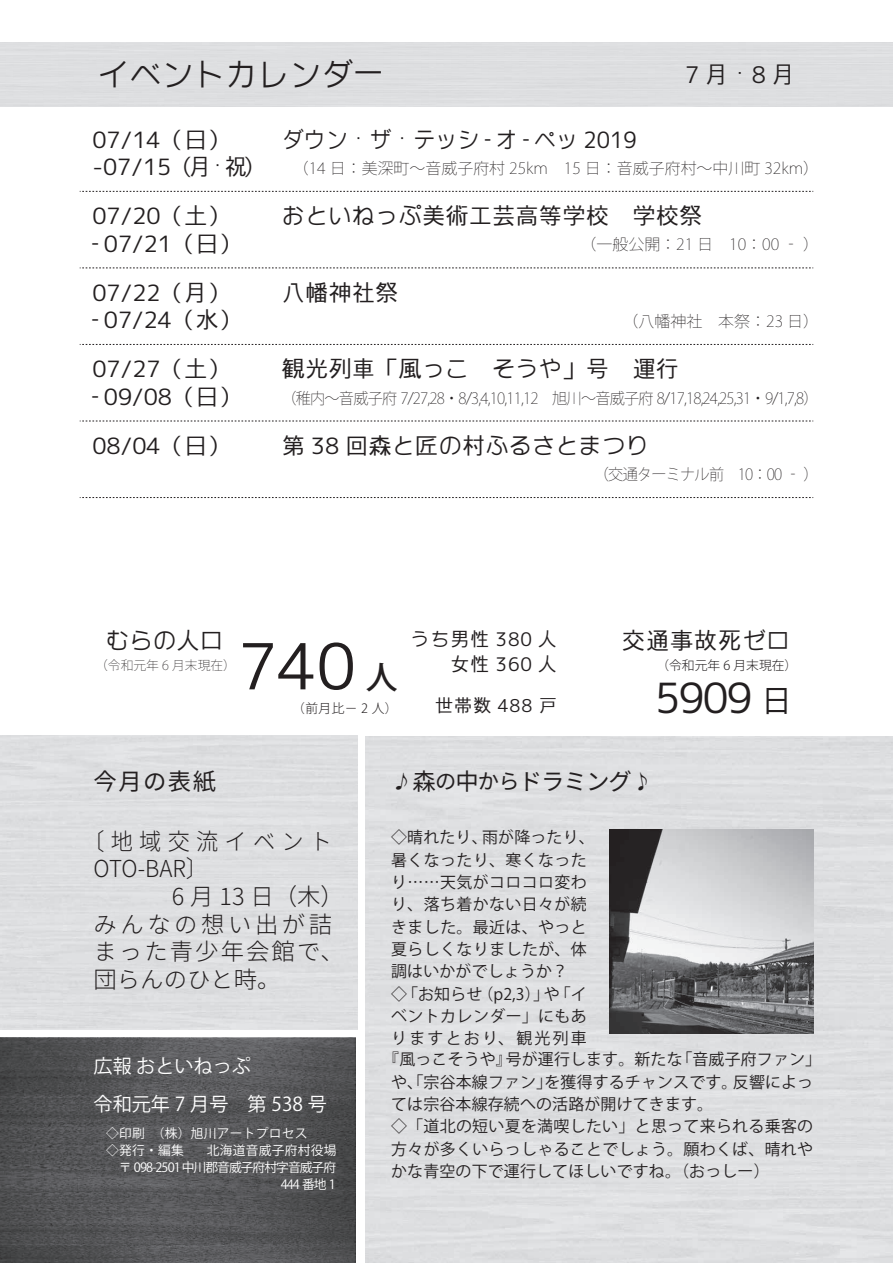
<style>
.page{position:relative;width:893px;height:1263px;background:#fff}
.page>*{position:absolute;margin:0;border:0;box-sizing:border-box;transform-origin:0 0}
.t1{font:64.8px "Higashi Ome Gothic";color:#231f20}
.t2{font:42.45px "Higashi Ome Gothic";color:#231f20}
.t3{font:31.95px "Higashi Ome Gothic";color:#231f20}
.t4{font:500 31.95px "Koz Go Pr 6 N";color:#231f20}
.t5{font:30.9px "Koz Go Pr 6 N";color:#231f20}
.t6{font:300 23.4px/27.6px "Noto Sans CJ Kjp";letter-spacing:.09em;color:#231f20}
.t7{font:300 23.4px/27.6px "Noto Sans CJ Kjp";letter-spacing:.28em;color:#231f20;scale:.95 1}
.t8{font:23.4px "Higashi Ome Gothic";letter-spacing:.03em;color:#231f20}
.t9{font:23.4px "Noto Sans CJ Kjp";letter-spacing:.01em;color:#231f20}
.t10{font:22.95px "Higashi Ome Gothic";color:#231f20}
.t11{font:22.95px "Higashi Ome Gothic";color:#231f20;scale:.96 1}
.t12{font:19.2px "Koz Go Pr 6 N";color:#fff}
.t13{font:19.2px/25.5px "Higashi Ome Gothic";letter-spacing:.05em;color:#231f20;text-align:right}
.t14{font:18px "Higashi Ome Gothic";letter-spacing:.05em;color:#231f20}
.t15{font:15.9px/22.4px "Koz Go Pr 6 N";letter-spacing:.02em;color:#231f20}
.t16{font:200 15.6px "Koz Go Pr 6 N";color:#231f20}
.t17{font:200 15.6px "Koz Go Pr 6 N";letter-spacing:-.05em;color:#231f20}
.t18{font:12.75px/17px "Koz Go Pr 6 N";letter-spacing:.02em;color:#fff}
.t19{font:12.75px "Koz Go Pr 6 N";letter-spacing:-.075em;color:#fff}
.t20{font:300 12.75px "Koz Go Pr 6 N";color:#231f20}
.t21{font:12.75px "Koz Go Pr 6 N";letter-spacing:-.025em;color:#fff}
.t22{font:200 12.75px "Koz Go Pr 6 N";color:#231f20}
.s1{font-family:"Koz Go Pr 6 N";font-weight:200;font-size:15.6px}
.s2{font-size:21.3px}
</style>
<div class="page">
<img style="left:0;top:1037px;width:356px;height:226px">
<svg style="left:80px;top:191px;width:733px;height:1px"></svg>
<svg style="left:80px;top:268px;width:733px;height:1px"></svg>
<svg style="left:80px;top:344px;width:733px;height:1px"></svg>
<svg style="left:80px;top:421px;width:733px;height:1px"></svg>
<svg style="left:80px;top:497px;width:733px;height:1px"></svg>
<div style="left:366px;top:737px;width:527px;height:526px;background:#dddee0"></div>
<img style="left:609px;top:829px;width:204px;height:204px">
<svg style="left:636px;top:772px;width:12px;height:19px"></svg>
<svg style="left:396px;top:772px;width:13px;height:19px"></svg>
<h3 class="t3" style="left:98px;top:52px;width:289px">イベントカレンダー</h3>
<h3 class="t10" style="left:92px;top:123px;width:140px">07/14（日）</h3>
<h3 class="t11" style="left:282px;top:123px;width:371px">ダウン・ザ・テッシ オ‐ ‐ ペッ 2019</h3>
<h3 class="t8" style="left:685px;top:58px;width:112px">7 月・8 月</h3>
<h3 class="t10" style="left:92px;top:151px;width:103px">-07/15（</h3>
<h3 class="t10" style="left:189px;top:151px;width:24px">月</h3>
<h3 class="t10" style="left:225px;top:151px;width:24px">祝</h3>
<h3 class="t10" style="left:242px;top:151px;width:68px">） <span class="s1">（</span></h3>
<p class="t16" style="left:309px;top:159px;width:512px">14 日：美深町～音威子府村 25km　15 日：音威子府村～中川町 32km(</p>
<h3 class="t10" style="left:207px;top:151px;width:24px">・</h3>
<h3 class="t10" style="left:92px;top:200px;width:140px">07/20（土）</h3>
<h3 class="t10" style="left:282px;top:200px;width:422px">おといねっぷ美術工芸高等学校　学校祭</h3>
<h3 class="t10" style="left:92px;top:228px;width:151px">‐ 07/21（日）</h3>
<p class="t16" style="left:581px;top:236px;width:134px">（一般公開：21 日</p>
<p class="t16" style="left:729px;top:236px;width:91px">10：00 ‐ (</p>
<h3 class="t10" style="left:92px;top:276px;width:140px">07/22（月）</h3>
<h3 class="t10" style="left:282px;top:276px;width:118px">八幡神社祭</h3>
<h3 class="t10" style="left:92px;top:304px;width:151px">‐ 07/24（水）</h3>
<p class="t16" style="left:623px;top:312px;width:198px">（八幡神社　本祭：23 日(</p>
<h3 class="t10" style="left:92px;top:353px;width:140px">07/27（土）</h3>
<h3 class="t10" style="left:282px;top:353px;width:399px">観光列車「風っこ　そうや」号　運行</h3>
<h3 class="t10" style="left:92px;top:381px;width:151px">‐ 09/08（日）</h3>
<p class="t17" style="left:281px;top:389px;width:539px">（稚内～音威子府 7/27,28・8/3,4,10,11,12　旭川～音威子府 8/17,18,24,25,31・9/1,7,8(</p>
<h3 class="t10" style="left:92px;top:430px;width:140px">08/04（日）</h3>
<h3 class="t10" style="left:282px;top:430px;width:369px">第 38 回森と匠の村ふるさとまつり</h3>
<p class="t17" style="left:594px;top:466px;width:132px">（交通ターミナル前</p>
<p class="t16" style="left:738px;top:466px;width:82px">10：00 ‐ (</p>
<h3 class="t8" style="left:106px;top:625px;width:118px">むらの人口</h3>
<p class="t22" style="left:95px;top:658px;width:142px">（令和元年 6 月末現在）</p>
<h1 class="t1" style="left:238px;top:621px;width:119px">740</h1>
<h3 class="t4" style="left:366px;top:660px;width:33px">人</h3>
<p class="t20" style="left:292px;top:701px;width:107px">（前月比－ 2 人(</p>
<p class="t13" style="left:410px;top:626px;width:148px">うち男性 380 人女性 360 人</p>
<p class="t14" style="left:435px;top:693px;width:123px">世帯数 488 戸</p>
<h3 class="t8" style="left:622px;top:625px;width:169px">交通事故死ゼロ</h3>
<p class="t20" style="left:656px;top:658px;width:142px">（令和元年 6 月末現在(</p>
<h3 class="t5" style="left:761px;top:683px;width:32px">日</h3>
<h2 class="t2" style="left:655px;top:668px;width:99px">5909</h2>
<h3 class="t9" style="left:94px;top:768px;width:124px">今月の表紙</h3>
<h3 class="t7" style="left:94px;top:828px;width:253px;text-indent:-11px">〔地域交流イベント<br>OTO-BAR〔</h3>
<h3 class="t6" style="left:94px;top:883px;width:252px;text-indent:78px">6 月 13 日（木(みんなの想い出が詰まった青少年会館で、団らんのひと時。</h3>
<p class="t12" style="left:94px;top:1055px;width:159px">広報おといねっぷ</p>
<p class="t12" style="left:94px;top:1093px;width:235px">令和元年 7 月号　第 538 号</p>
<p class="t18" style="left:207px;top:1125px;width:131px;text-indent:-101px">◇印刷　（株）旭川アートプロセス<br>北海道音威子府村役場</p>
<p class="t21" style="left:106px;top:1143px;width:92px">◇発行・編集　</p>
<p class="t19" style="left:106px;top:1160px;width:231px">　〒 098-2501 中川郡音威子府村字音威子府</p>
<p class="t21" style="left:281px;top:1177px;width:57px">444 番地 1</p>
<h3 class="t9" style="left:413px;top:768px;width:221px">森<span class="s2">の</span>中<span class="s2">から</span>ドラミング</h3>
<p class="t15" style="left:391px;top:827px;width:98px">◇晴れたり、</p>
<p class="t15" style="left:391px;top:849px;width:197px">暑くなったり、寒くなった</p>
<p class="t15" style="left:391px;top:871px;width:197px">り……天気がコロコロ変わ</p>
<p class="t15" style="left:391px;top:893px;width:197px">り、落ち着かない日々が続</p>
<p class="t15" style="left:391px;top:916px;width:197px">きました。最近は、やっと</p>
<p class="t15" style="left:391px;top:938px;width:197px">夏らしくなりましたが、体</p>
<p class="t15" style="left:391px;top:960px;width:178px">調はいかがでしょうか?</p>
<p class="t15" style="left:477px;top:983px;width:111px">（p2,3）」「イ</p>
<p class="t15" style="left:482px;top:827px;width:114px">雨が降ったり、</p>
<p class="t15" style="left:391px;top:983px;width:197px">◇「お知らせ<br>ベントカレンダー」にもありますとおり、観光列車</p>
<p class="t15" style="left:544px;top:983px;width:17px">や</p>
<p class="t15" style="left:506px;top:1049px;width:178px">号が運行します。新たな</p>
<p class="t15" style="left:676px;top:1049px;width:146px">「音威子府ファン「</p>
<p class="t15" style="left:383px;top:1049px;width:130px">『風っこそうや』</p>
<p class="t15" style="left:391px;top:1071px;width:423px">や、「宗谷本線ファン」<br>ては宗谷本線存続への活路が開けてきます。<br>◇「道北の短い夏を満喫したい」と思って来られる乗客の方々が多くいらっしゃることでしょう。願わくば、晴れやかな青空の下で運行してほしいですね。（おっしー(</p>
<p class="t15" style="left:544px;top:1071px;width:195px">を獲得するチャンスです。</p>
<p class="t15" style="left:733px;top:1071px;width:82px">反響によっ</p>
</div>
